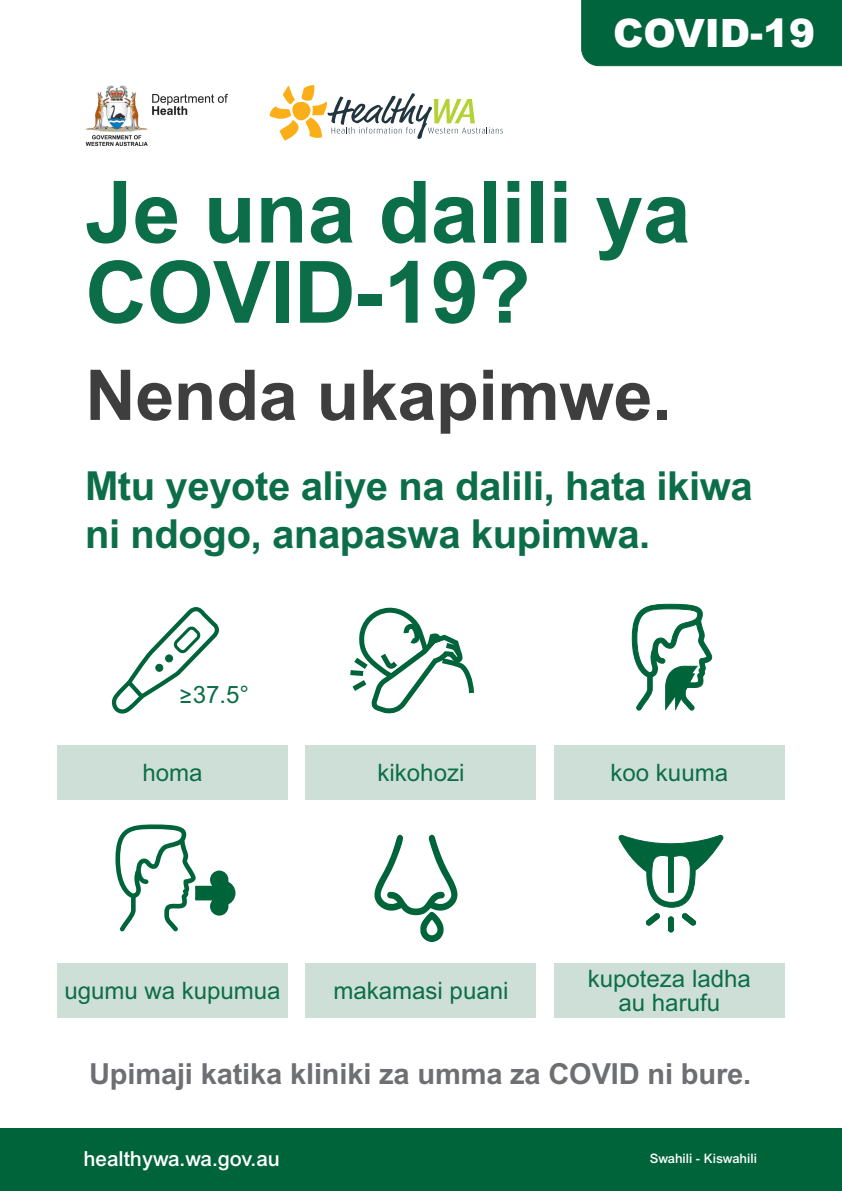
<style>
.page{position:relative;width:842px;height:1191px;background:#fff}
.page>*{position:absolute;margin:0;border:0;box-sizing:border-box;transform-origin:0 0}
.t1{font:700 86px/80.2px "Arial MT Std";letter-spacing:-.005em;color:#0c6e48}
.t2{font:700 70px "Arial MT Std";letter-spacing:-.005em;color:#3e3e3f}
.t3{font:700 40px/48px "Arial MT Std";letter-spacing:-.01em;color:#0c6e48}
.t4{font:900 39px "Arial";color:#fff}
.t5{font:700 29px "Arial MT Std";letter-spacing:-.005em;color:#6d6f72}
.t6{font:24px/24px "Arial MT Std";color:#0c6e48;text-align:center}
.t7{font:500 20.7px "Arial MT Std";color:#fff}
.t8{font:500 13px "Arial MT Std";color:#fff}
</style>
<div class="page">
<svg style="left:269px;top:85px;width:234px;height:56px"></svg>
<div style="left:581px;top:0;width:261px;height:67px;background:#00643c"></div>
<img style="left:85px;top:85px;width:142px;height:60px">
<svg style="left:111px;top:607px;width:108px;height:107px"></svg>
<svg style="left:631px;top:603px;width:82px;height:108px"></svg>
<div style="left:668px;top:917px;width:5px;height:15px;background:#00643b;border-radius:2px"></div>
<div style="left:668px;top:916px;width:6px;height:16px;border:1px solid #00643b;border-radius:2px"></div>
<svg style="left:618px;top:834px;width:106px;height:92px"></svg>
<svg style="left:115px;top:824px;width:121px;height:107px"></svg>
<svg style="left:350px;top:607px;width:124px;height:107px"></svg>
<svg style="left:374px;top:834px;width:84px;height:108px"></svg>
<div style="left:57px;top:745px;width:231px;height:55px;background:#cedfd7"></div>
<div style="left:306px;top:745px;width:230px;height:55px;background:#cedfd7"></div>
<div style="left:554px;top:745px;width:230px;height:55px;background:#cedfd7"></div>
<div style="left:57px;top:963px;width:231px;height:55px;background:#cedfd7"></div>
<div style="left:306px;top:963px;width:230px;height:55px;background:#cedfd7"></div>
<div style="left:554px;top:963px;width:230px;height:55px;background:#cedfd7"></div>
<div style="left:0;top:1128px;width:842px;height:63px;background:#00643b"></div>
<p class="t4" style="left:613px;top:5px;width:204px">COVID-19</p>
<p class="t1" style="left:85px;top:171px;width:607px">Je una dalili ya<br>COVID-19?</p>
<p class="t2" style="left:85px;top:354px;width:588px">Nenda ukapimwe.</p>
<p class="t3" style="left:85px;top:461px;width:669px">Mtu yeyote aliye na dalili, hata ikiwa ni ndogo, anapaswa kupimwa.</p>
<p class="t6" style="left:179px;top:682px;width:72px">≥37.5°</p>
<p class="t6" style="left:142px;top:761px;width:62px">homa</p>
<p class="t6" style="left:378px;top:761px;width:88px">kikohozi</p>
<p class="t6" style="left:611px;top:761px;width:119px">koo kuuma</p>
<p class="t6" style="left:64px;top:979px;width:218px">ugumu wa kupumua</p>
<p class="t6" style="left:334px;top:979px;width:176px">makamasi puani</p>
<p class="t6" style="left:588px;top:967px;width:164px">kupoteza ladha au harufu</p>
<p class="t5" style="left:89px;top:1056px;width:664px">Upimaji katika kliniki za umma za COVID ni bure.</p>
<p class="t7" style="left:83px;top:1146px;width:198px">healthywa.wa.gov.au</p>
<p class="t8" style="left:650px;top:1150px;width:109px">Swahili - Kiswahili</p>
</div>
